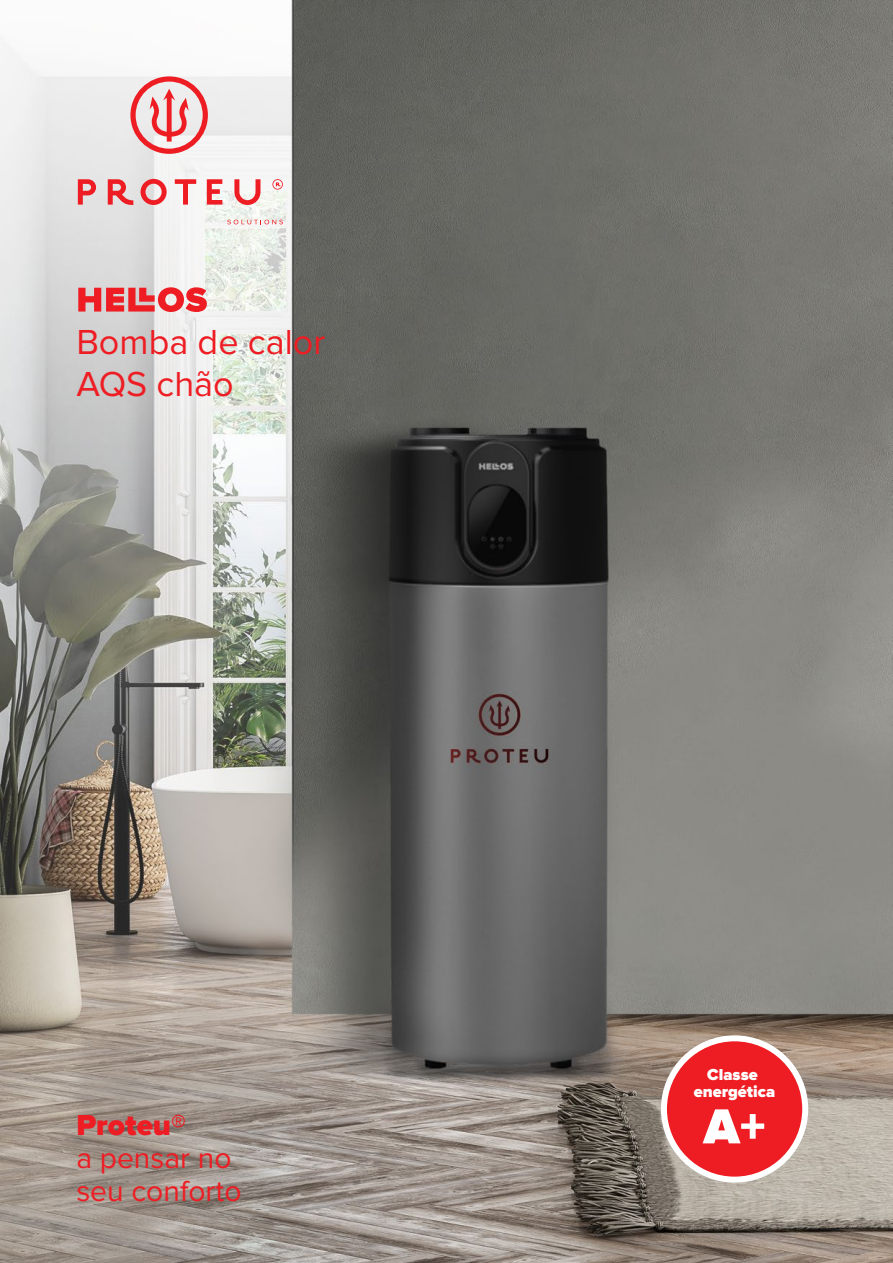
<style>
.page{position:relative;width:893px;height:1263px;background:#fff}
.page>*{position:absolute;margin:0;border:0;box-sizing:border-box;transform-origin:0 0}
.t1{font:900 51px "Proxima Nova";color:#fff}
.t2{font:36px/42px "Proxima Nova";color:#ee1d23}
.t3{font:30px/33px "Proxima Nova";color:#ee1d23}
.t4{font:900 30px "Proxima Nova";color:#ee1d23}
.t5{font:900 16.5px/16.5px "Proxima Nova";color:#fff;text-align:center}
</style>
<div class="page">
<img style="left:0;top:0;width:893px;height:1263px">
<svg style="left:78px;top:179px;width:18px;height:26px"></svg>
<svg style="left:108px;top:179px;width:25px;height:26px"></svg>
<svg style="left:141px;top:179px;width:26px;height:26px"></svg>
<svg style="left:175px;top:179px;width:21px;height:26px"></svg>
<svg style="left:207px;top:179px;width:15px;height:26px"></svg>
<svg style="left:234px;top:179px;width:26px;height:26px"></svg>
<svg style="left:130px;top:76px;width:78px;height:78px;background:#edadaf"></svg>
<svg style="left:272px;top:179px;width:11px;height:11px"></svg>
<svg style="left:227px;top:220px;width:56px;height:4px"></svg>
<svg style="left:661px;top:1035px;width:147px;height:147px;background:#e15354"></svg>
<svg style="left:78px;top:287px;width:129px;height:25px;background:#e8676b"></svg>
<p class="t2" style="left:76px;top:321px;width:250px">Bomba de calor<br>AQS chão</p>
<p class="t4" style="left:76px;top:1107px;width:111px">Proteu®</p>
<p class="t3" style="left:76px;top:1142px;width:167px">a pensar no seu conforto</p>
<p class="t5" style="left:694px;top:1067px;width:83px">Classe energética</p>
<h1 class="t1" style="left:703px;top:1097px;width:64px">A+</h1>
</div>
